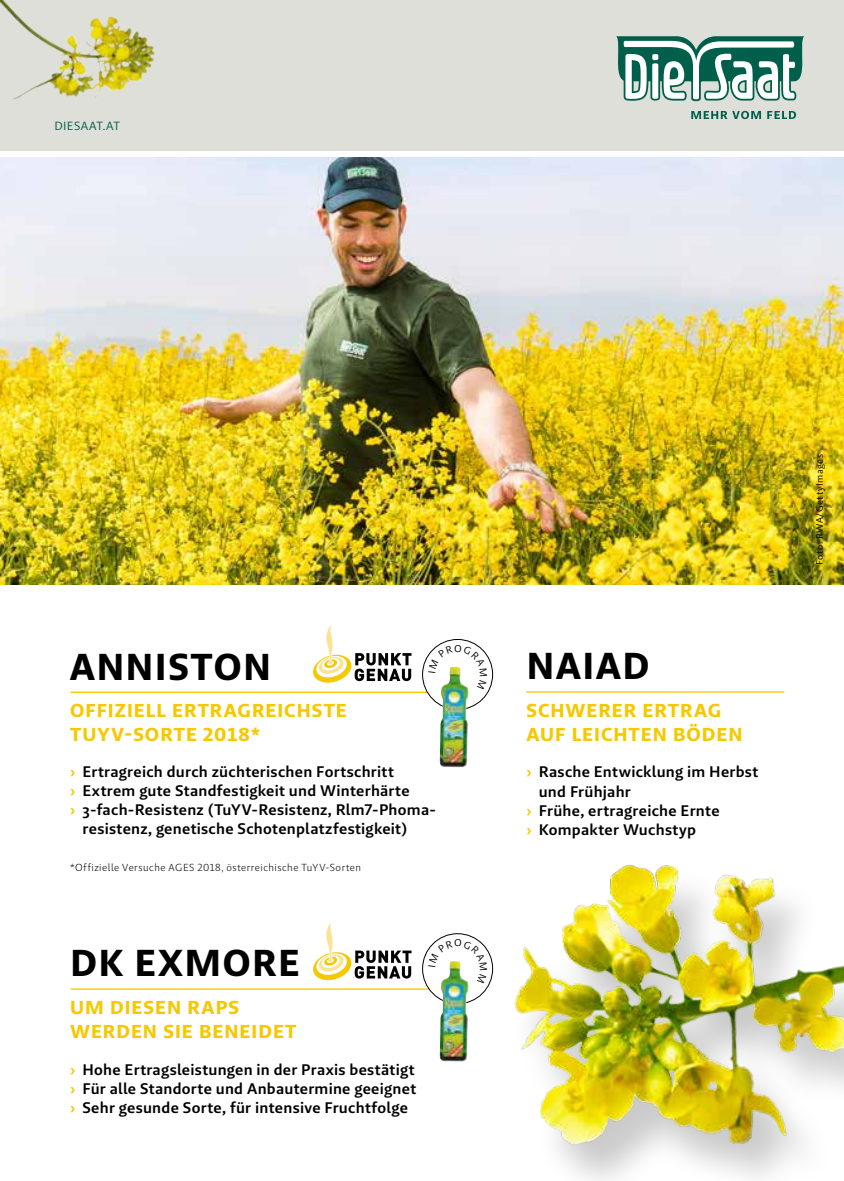
<style>
.page{position:relative;width:844px;height:1181px;background:#fff}
.page>*{position:absolute;margin:0;border:0;box-sizing:border-box;transform-origin:0 0}
.t1{font:700 38.5px "Brando Sans";letter-spacing:.045em;color:#000}
.t2{font:700 19.25px/23.6px "Brando Sans";letter-spacing:.055em;color:#f5c800}
.t3{font:600 15.75px/19.2px "Brando Sans";letter-spacing:.015em;color:#000;text-align:justify}
.t4{font:12.25px "Brando Sans";letter-spacing:.03em;color:#005f4a}
.t5{font:300 10.5px "Brando Sans";letter-spacing:.05em;color:#000}
.t6{font:9.62px "Brando Sans";letter-spacing:.06em;color:#000}
.s1{color:#f5c800}
</style>
<div class="page">
<img style="left:0;top:158px;width:843px;height:426px">
<div style="left:0;top:0;width:843px;height:150px;background:#dfdfd9"></div>
<img style="left:0;top:0;width:155px;height:100px">
<hr style="left:526px;top:691px;width:258px;height:1px;background:#f5c800">
<hr style="left:71px;top:691px;width:410px;height:2px;background:#f5c800">
<svg style="left:422px;top:639px;width:70px;height:70px"></svg>
<img style="left:439px;top:689px;width:29px;height:78px">
<svg style="left:313px;top:626px;width:98px;height:57px"></svg>
<svg style="left:313px;top:923px;width:98px;height:57px"></svg>
<hr style="left:71px;top:988px;width:410px;height:1px;background:#f5c800">
<svg style="left:422px;top:933px;width:70px;height:70px"></svg>
<img style="left:439px;top:983px;width:29px;height:78px">
<img style="left:489px;top:864px;width:354px;height:317px">
<svg style="left:616px;top:36px;width:188px;height:65px;background:#7aaa9e"></svg>
<svg style="left:691px;top:111px;width:104px;height:8px"></svg>
<svg style="left:428px;top:645px;width:59px;height:44px"></svg>
<svg style="left:428px;top:939px;width:59px;height:44px"></svg>
<p class="t4" style="left:54px;top:118px;width:67px">DIESAAT.AT</p>
<h1 class="t1" style="left:70px;top:641px;width:203px">ANNISTON</h1>
<p class="t2" style="left:70px;top:698px;width:278px">OFFIZIELL ERTRAGREICHSTE<br>TUYV-SORTE 2018*</p>
<p class="t3" style="left:70px;top:761px;width:325px"><span class="s1">›</span> Ertragreich durch züchterischen Fortschritt</p>
<p class="t3" style="left:70px;top:781px;width:341px"><span class="s1">›</span> Extrem gute Standfestigkeit und Winterhärte</p>
<p class="t3" style="left:70px;top:800px;width:367px"><span class="s1">›</span> 3-fach-Resistenz (TuYV-Resistenz, Rlm7-Phoma-</p>
<p class="t3" style="left:82px;top:819px;width:326px">resistenz, genetische Schotenplatzfestigkeit)</p>
<p class="t5" style="left:70px;top:860px;width:292px">*Offizielle Versuche AGES 2018, österreichische TuYV-Sorten</p>
<h1 class="t1" style="left:70px;top:938px;width:230px">DK EXMORE</h1>
<p class="t2" style="left:70px;top:996px;width:227px">UM DIESEN RAPS<br>WERDEN SIE BENEIDET</p>
<p class="t3" style="left:70px;top:1059px;width:347px"><span class="s1">›</span> Hohe Ertragsleistungen in der Praxis bestätigt <span class="s1">›</span> Für alle Standorte und Anbautermine geeignet <span class="s1">›</span> Sehr gesunde Sorte, für intensive Fruchtfolge</p>
<h1 class="t1" style="left:526px;top:641px;width:124px">NAIAD</h1>
<p class="t2" style="left:526px;top:698px;width:218px">SCHWERER ERTRAG<br>AUF LEICHTEN BÖDEN</p>
<p class="t3" style="left:526px;top:762px;width:233px"><span class="s1">›</span> Rasche Entwicklung im Herbst</p>
<p class="t3" style="left:538px;top:781px;width:93px">und Frühjahr</p>
<p class="t3" style="left:526px;top:801px;width:195px"><span class="s1">›</span> Frühe, ertragreiche Ernte</p>
<p class="t3" style="left:526px;top:820px;width:171px"><span class="s1">›</span> Kompakter Wuchstyp</p>
<p class="t6" style="left:813px;top:565px;width:113px;rotate:-90deg">Foto: RWA/GettyImages</p>
</div>
